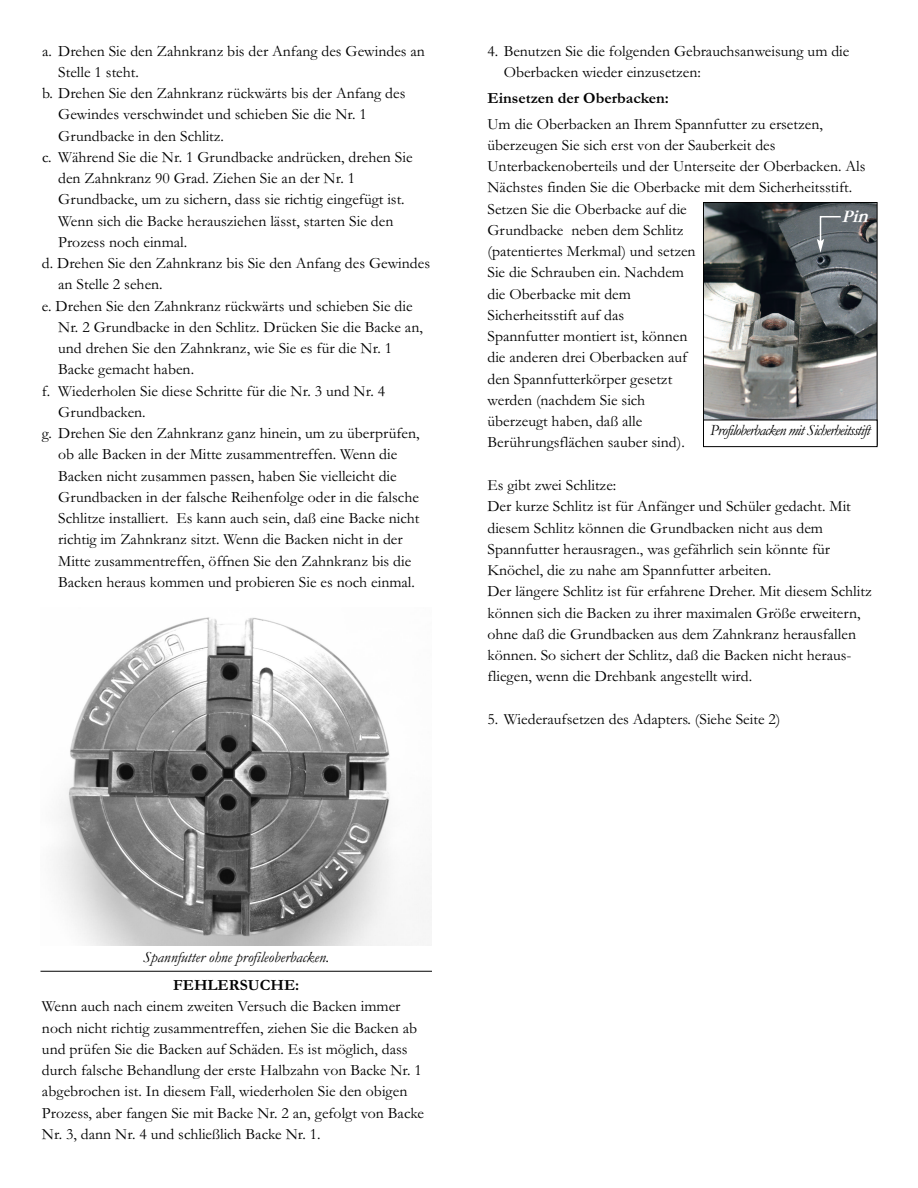
<style>
.page{position:relative;width:918px;height:1188px;background:#fff}
.page>*{position:absolute;margin:0;border:0;box-sizing:border-box;transform-origin:0 0}
.t1{font:italic 700 18px "Garamond";color:#fff}
.t2{font:15.75px/21.3px "Garamond";color:#000}
.t3{font:700 15.75px "Garamond";color:#000}
.t4{font:italic 15.75px "Garamond";letter-spacing:-.045em;color:#000}
.t5{font:italic 15.75px "Garamond";color:#000}
</style>
<div class="page">
<img style="left:54px;top:617px;width:378px;height:329px">
<hr style="left:40px;top:971px;width:392px;height:1px;background:#000">
<img style="left:705px;top:204px;width:170px;height:216px">
<div style="left:703px;top:202px;width:174px;height:243px;border:1px solid #000"></div>
<div style="left:704px;top:420px;width:173px;height:26px;background:#fff"></div>
<div style="left:703px;top:420px;width:175px;height:27px;border:1px solid #000"></div>
<svg style="left:817px;top:215px;width:25px;height:38px"></svg>
<p class="t2" style="left:42px;top:39px;width:385px">a. Drehen Sie den Zahnkranz bis der Anfang des Gewindes an</p>
<p class="t2" style="left:58px;top:61px;width:82px">Stelle 1 steht.</p>
<p class="t2" style="left:42px;top:82px;width:365px">b. Drehen Sie den Zahnkranz rückwärts bis der Anfang des</p>
<p class="t2" style="left:58px;top:103px;width:310px">Gewindes verschwindet und schieben Sie die Nr. 1</p>
<p class="t2" style="left:58px;top:125px;width:167px">Grundbacke in den Schlitz.</p>
<p class="t2" style="left:42px;top:146px;width:372px">c. Während Sie die Nr. 1 Grundbacke andrücken, drehen Sie</p>
<p class="t2" style="left:58px;top:167px;width:299px">den Zahnkranz 90 Grad. Ziehen Sie an der Nr. 1</p>
<p class="t2" style="left:58px;top:188px;width:348px">Grundbacke, um zu sichern, dass sie richtig eingefügt ist.</p>
<p class="t2" style="left:58px;top:210px;width:337px">Wenn sich die Backe herausziehen lässt, starten Sie den</p>
<p class="t2" style="left:58px;top:231px;width:131px">Prozess noch einmal.</p>
<p class="t2" style="left:42px;top:252px;width:390px">d. Drehen Sie den Zahnkranz bis Sie den Anfang des Gewindes</p>
<p class="t2" style="left:58px;top:273px;width:106px">an Stelle 2 sehen.</p>
<p class="t2" style="left:42px;top:295px;width:372px">e. Drehen Sie den Zahnkranz rückwärts und schieben Sie die</p>
<p class="t2" style="left:58px;top:316px;width:366px">Nr. 2 Grundbacke in den Schlitz. Drücken Sie die Backe an,</p>
<p class="t2" style="left:58px;top:337px;width:335px">und drehen Sie den Zahnkranz, wie Sie es für die Nr. 1</p>
<p class="t2" style="left:58px;top:358px;width:137px">Backe gemacht haben.</p>
<p class="t2" style="left:42px;top:380px;width:345px">f. Wiederholen Sie diese Schritte für die Nr. 3 und Nr. 4</p>
<p class="t2" style="left:58px;top:401px;width:89px">Grundbacken.</p>
<p class="t2" style="left:42px;top:422px;width:379px">g. Drehen Sie den Zahnkranz ganz hinein, um zu überprüfen,</p>
<p class="t2" style="left:58px;top:443px;width:341px">ob alle Backen in der Mitte zusammentreffen. Wenn die</p>
<p class="t2" style="left:58px;top:465px;width:340px">Backen nicht zusammen passen, haben Sie vielleicht die</p>
<p class="t2" style="left:58px;top:486px;width:362px">Grundbacken in der falsche Reihenfolge oder in die falsche</p>
<p class="t2" style="left:58px;top:507px;width:363px">Schlitze installiert. Es kann auch sein, daß eine Backe nicht</p>
<p class="t2" style="left:58px;top:528px;width:346px">richtig im Zahnkranz sitzt. Wenn die Backen nicht in der</p>
<p class="t2" style="left:58px;top:550px;width:355px">Mitte zusammentreffen, öffnen Sie den Zahnkranz bis die</p>
<p class="t2" style="left:58px;top:571px;width:358px">Backen heraus kommen und probieren Sie es noch einmal.</p>
<p class="t2" style="left:504px;top:39px;width:347px;text-indent:-16px">4. Benutzen Sie die folgenden Gebrauchsanweisung um die<br>Oberbacken wieder einzusetzen:</p>
<p class="t3" style="left:488px;top:89px;width:183px">Einsetzen der Oberbacken:</p>
<p class="t2" style="left:487px;top:113px;width:379px">Um die Oberbacken an Ihrem Spannfutter zu ersetzen, überzeugen Sie sich erst von der Sauberkeit des Unterbackenoberteils und der Unterseite der Oberbacken. Als Nächstes finden Sie die Oberbacke mit dem Sicherheitsstift.<br>Setzen Sie die Oberbacke auf die<br>Grundbacke neben dem Schlitz<br>(patentiertes Merkmal) und setzen<br>Sie die Schrauben ein. Nachdem<br>die Oberbacke mit dem<br>Sicherheitsstift auf das<br>Spannfutter montiert ist, können<br>die anderen drei Oberbacken auf<br>den Spannfutterkörper gesetzt<br>werden (nachdem Sie sich<br>überzeugt haben, daß alle<br>Berührungsflächen sauber sind).</p>
<p class="t2" style="left:487px;top:474px;width:386px">Es gibt zwei Schlitze:<br>Der kurze Schlitz ist für Anfänger und Schüler gedacht. Mit diesem Schlitz können die Grundbacken nicht aus dem Spannfutter herausragen., was gefährlich sein könnte für Knöchel, die zu nahe am Spannfutter arbeiten.<br>Der längere Schlitz ist für erfahrene Dreher. Mit diesem Schlitz können sich die Backen zu ihrer maximalen Größe erweitern, ohne daß die Grundbacken aus dem Zahnkranz herausfallen können. So sichert der Schlitz, daß die Backen nicht heraus&shy;fliegen, wenn die Drehbank angestellt wird.</p>
<p class="t2" style="left:487px;top:708px;width:295px">5. Wiederaufsetzen des Adapters. (Siehe Seite 2)</p>
<p class="t1" style="left:842px;top:207px;width:28px">Pin</p>
<p class="t4" style="left:710px;top:421px;width:162px">Profiloberbacken mit Sicherheitsstift</p>
<p class="t5" style="left:143px;top:947px;width:187px">Spannfutter ohne profileoberbacken.</p>
<p class="t3" style="left:173px;top:975px;width:128px">FEHLERSUCHE:</p>
<p class="t2" style="left:42px;top:995px;width:384px">Wenn auch nach einem zweiten Versuch die Backen immer noch nicht richtig zusammentreffen, ziehen Sie die Backen ab und prüfen Sie die Backen auf Schäden. Es ist möglich, dass durch falsche Behandlung der erste Halbzahn von Backe Nr. 1 abgebrochen ist. In diesem Fall, wiederholen Sie den obigen Prozess, aber fangen Sie mit Backe Nr. 2 an, gefolgt von Backe Nr. 3, dann Nr. 4 und schließlich Backe Nr. 1.</p>
</div>
